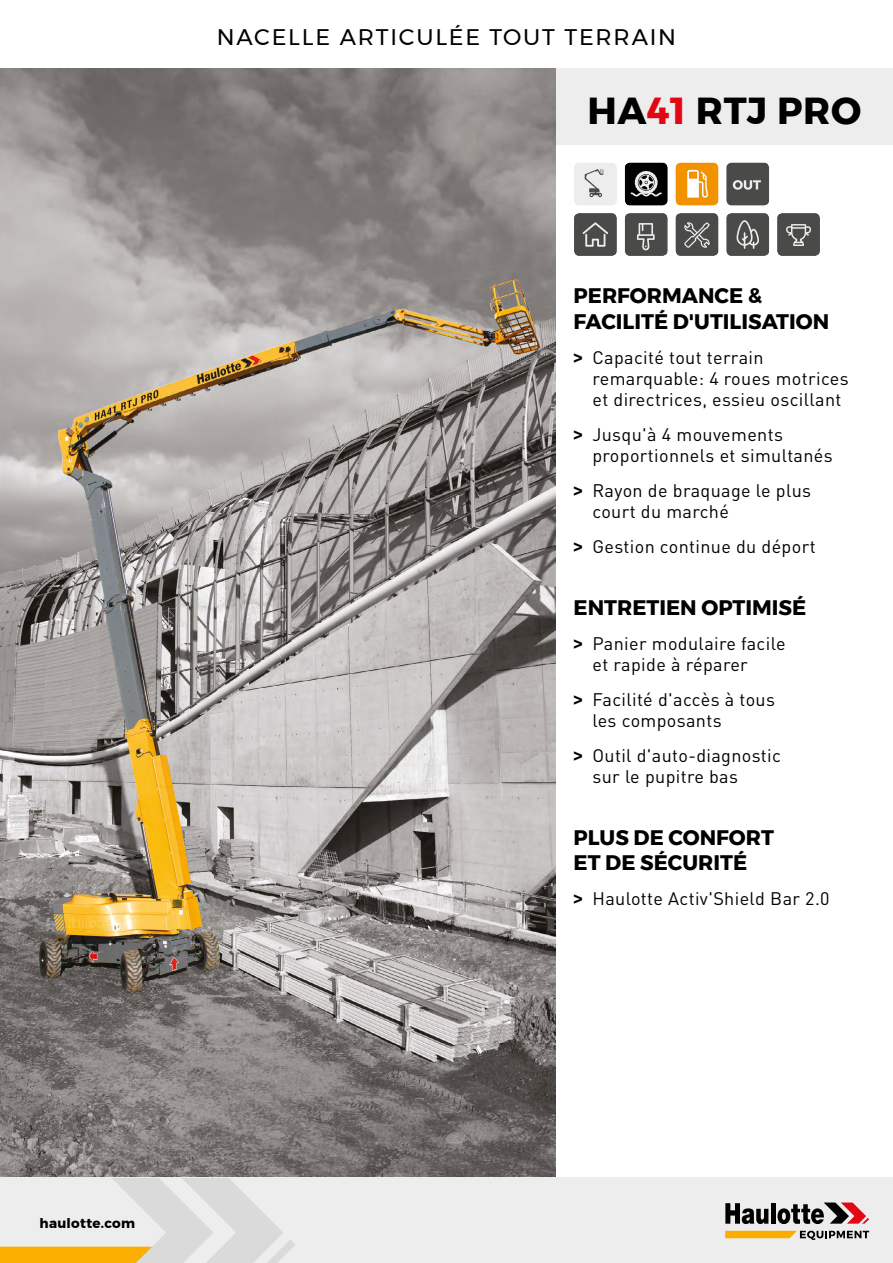
<style>
.page{position:relative;width:893px;height:1263px;background:#fff}
.page>*{position:absolute;margin:0;border:0;box-sizing:border-box;transform-origin:0 0}
.t1{font:700 37.5px "Montserrat";letter-spacing:.02em;color:#000}
.Titrefiche{font:22.5px "Montserrat";letter-spacing:.08em;color:#000}
.titreusp{font:700 21px/25.5px "Montserrat";color:#000}
.t2{font:18px/21px "DIN Pro";letter-spacing:.02em;color:#000}
.t3{font:700 13.5px "Montserrat";letter-spacing:.02em;color:#000}
.s1{color:#e30613}
.s2{font-family:"Montserrat";font-weight:700}
</style>
<div class="page">
<div style="left:556px;top:68px;width:337px;height:77px;background:#ededed"></div>
<img style="left:0;top:68px;width:555px;height:1110px">
<div style="left:0;top:1178px;width:893px;height:85px;background:#ededed"></div>
<svg style="left:725px;top:1203px;width:43px;height:21px"></svg>
<hr style="left:771px;top:1203px;width:4px;height:21px;background:#000">
<svg style="left:777px;top:1202px;width:92px;height:22px"></svg>
<svg style="left:725px;top:1231px;width:144px;height:9px"></svg>
<svg style="left:0;top:1178px;width:295px;height:85px"></svg>
<svg style="left:777px;top:213px;width:43px;height:43px;background:#5d5d5c"></svg>
<svg style="left:676px;top:213px;width:42px;height:43px;background:#5c5c5b"></svg>
<svg style="left:625px;top:213px;width:42px;height:43px;background:#5b5b5a"></svg>
<svg style="left:726px;top:213px;width:43px;height:43px;background:#5e5e5d"></svg>
<svg style="left:726px;top:163px;width:43px;height:42px;background:#595958"></svg>
<svg style="left:676px;top:163px;width:42px;height:42px;background:#f5a732"></svg>
<svg style="left:625px;top:163px;width:42px;height:42px;background:#323232"></svg>
<svg style="left:574px;top:163px;width:43px;height:42px;background:#e1e1e1"></svg>
<svg style="left:574px;top:213px;width:43px;height:43px;background:#5c5c5b"></svg>
<p class="Titrefiche" style="left:217px;top:20px;width:461px">NACELLE ARTICULÉE TOUT TERRAIN</p>
<p class="t1" style="left:587px;top:81px;width:275px">HA<span class="s1">41</span> RTJ PRO</p>
<p class="titreusp" style="left:574px;top:283px;width:257px">PERFORMANCE &amp;<br>FACILITÉ D'UTILISATION</p>
<p class="t2" style="left:592px;top:346px;width:258px;text-indent:-19px"><span class="s2">&gt;</span> Capacité tout terrain remarquable: 4 roues motrices et directrices, essieu oscillant</p>
<p class="t2" style="left:592px;top:423px;width:242px;text-indent:-19px"><span class="s2">&gt;</span> Jusqu'à 4 mouvements proportionnels et simultanés</p>
<p class="t2" style="left:592px;top:479px;width:220px;text-indent:-19px"><span class="s2">&gt;</span> Rayon de braquage le plus court du marché</p>
<p class="t2" style="left:574px;top:535px;width:244px"><span class="s2">&gt;</span> Gestion continue du déport</p>
<p class="titreusp" style="left:574px;top:594px;width:234px">ENTRETIEN OPTIMISÉ</p>
<p class="t2" style="left:592px;top:632px;width:195px;text-indent:-19px"><span class="s2">&gt;</span> Panier modulaire facile et rapide à réparer</p>
<p class="t2" style="left:592px;top:688px;width:184px;text-indent:-19px"><span class="s2">&gt;</span> Facilité d'accès à tous les composants</p>
<p class="t2" style="left:592px;top:744px;width:190px;text-indent:-19px"><span class="s2">&gt;</span> Outil d'auto-diagnostic sur le pupitre bas</p>
<p class="titreusp" style="left:574px;top:824px;width:202px">PLUS DE CONFORT<br>ET DE SÉCURITÉ</p>
<p class="t2" style="left:574px;top:887px;width:258px"><span class="s2">&gt;</span> Haulotte Activ'Shield Bar 2.0</p>
<p class="t3" style="left:40px;top:1212px;width:97px">haulotte.com</p>
</div>
